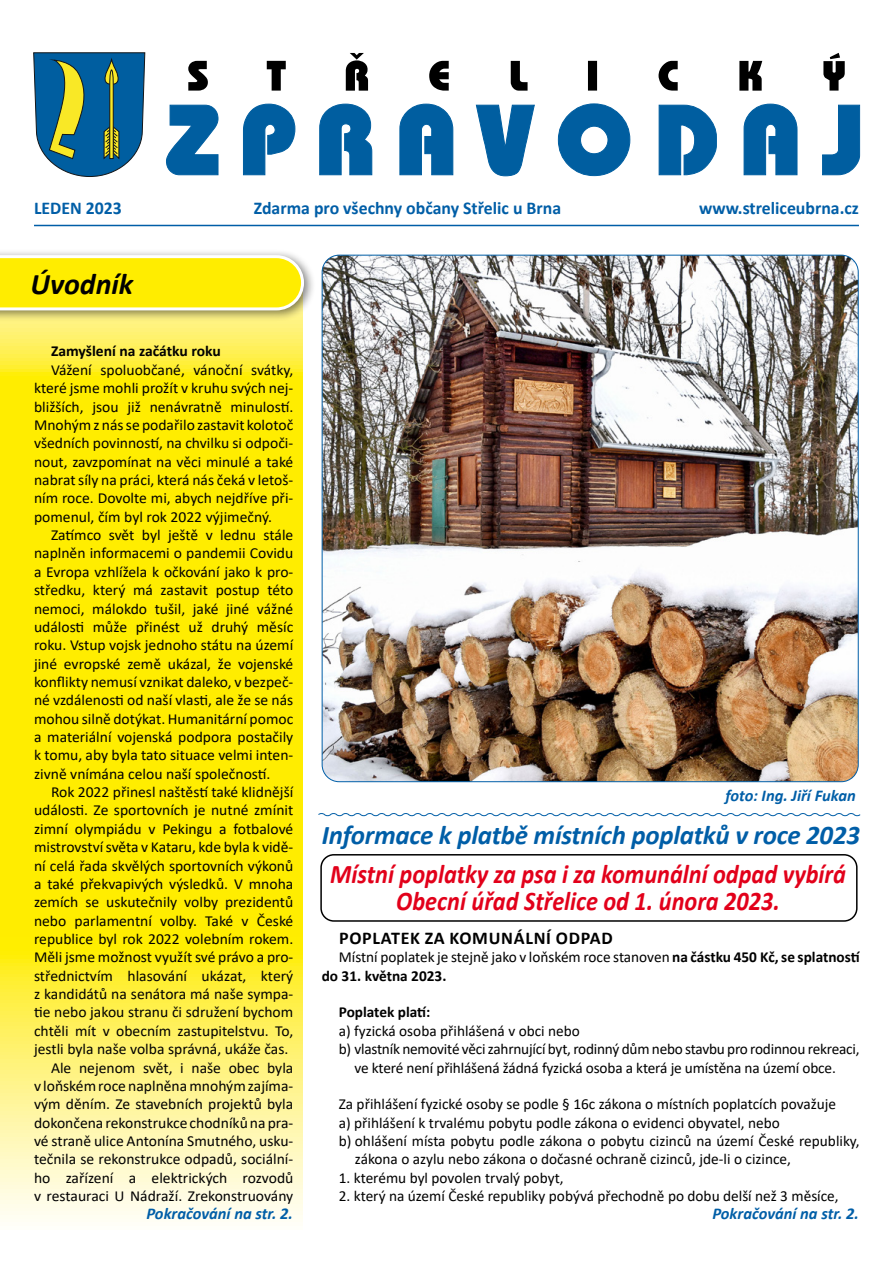
<style>
.page{position:relative;width:893px;height:1263px;background:#fff}
.page>*{position:absolute;margin:0;border:0;box-sizing:border-box;transform-origin:0 0}
.t1{font:italic 700 30px "Calibri";color:#000}
.t2{font:italic 700 27px/27px "Calibri";color:#e2001a;text-align:center;scale:.9 1}
.t3{font:italic 700 27px "Calibri";letter-spacing:-.01em;color:#005ea7}
.t4{font:700 18px "Calibri";color:#005ea7}
.t5{font:700 18px "Calibri";letter-spacing:.04em;color:#000}
.t6{font:italic 700 16.5px "Calibri";color:#005ea7}
.t7{font:15.3px/18.3px "Calibri";color:#000;text-align:justify}
.t8{font:700 15.3px "Calibri";letter-spacing:-.005em;color:#000}
.s1{font-weight:700}
</style>
<div class="page">
<svg style="left:0;top:322px;width:303px;height:900px;background:#ffef2e"></svg>
<div style="left:0;top:249px;width:316px;height:73px;background:#000;opacity:.5"></div>
<svg style="left:0;top:255px;width:304px;height:55px;background:#feee1e"></svg>
<svg style="left:188px;top:53px;width:657px;height:38px"></svg>
<svg style="left:166px;top:104px;width:694px;height:72px"></svg>
<svg style="left:33px;top:52px;width:112px;height:125px;background:#407d8e"></svg>
<hr style="left:34px;top:225px;width:825px;height:1px;background:#005ea7">
<img style="left:322px;top:255px;width:535px;height:526px">
<svg style="left:318px;top:813px;width:543px;height:4px"></svg>
<div style="left:320px;top:854px;width:537px;height:68px;border:2px solid #000;border-radius:13px"></div>
<p class="t4" style="left:34px;top:196px;width:89px">LEDEN 2023</p>
<p class="t4" style="left:254px;top:196px;width:309px">Zdarma pro všechny občany Střelic u Brna</p>
<p class="t4" style="left:699px;top:196px;width:161px">www.streliceubrna.cz</p>
<h1 class="t1" style="left:30px;top:263px;width:104px">Úvodník</h1>
<p class="t8" style="left:51px;top:340px;width:171px">Zamyšlení na začátku roku</p>
<p class="t7" style="left:34px;top:360px;width:261px;text-indent:17px">Vážení spoluobčané, vánoční svátky, které jsme mohli prožít v kruhu svých nej‑ bližších, jsou již nenávratně minulostí.<br>Mnohým z nás se podařilo zastavit kolotoč všedních povinností, na chvilku si odpoči‑ nout, zavzpomínat na věci minulé a také nabrat síly na práci, která nás čeká v letoš‑ ním roce. Dovolte mi, abych nejdříve při‑ pomenul, čím byl rok 2022 výjimečný.</p>
<p class="t7" style="left:34px;top:525px;width:261px;text-indent:17px">Zatímco svět byl ještě v lednu stále naplněn informacemi o pandemii Covidu a Evropa vzhlížela k očkování jako k pro‑ středku, který má zastavit postup této nemoci, málokdo tušil, jaké jiné vážné události může přinést už druhý měsíc roku. Vstup vojsk jednoho státu na území jiné evropské země ukázal, že vojenské konflikty nemusí vznikat daleko, v bezpeč‑ né vzdálenosti od naší vlasti, ale že se nás mohou silně dotýkat. Humanitární pomoc a materiální vojenská podpora postačily k tomu, aby byla tato situace velmi inten‑ zivně vnímána celou naší společností.</p>
<p class="t7" style="left:51px;top:782px;width:244px">Rok 2022 přinesl naštěstí také klidnější</p>
<p class="t7" style="left:34px;top:801px;width:261px">události. Ze sportovních je nutné zmínit</p>
<p class="t7" style="left:34px;top:819px;width:261px">zimní olympiádu v Pekingu a fotbalové</p>
<p class="t7" style="left:34px;top:837px;width:261px">mistrovství světa v Kataru, kde byla k vidě‑</p>
<p class="t7" style="left:34px;top:856px;width:261px">ní celá řada skvělých sportovních výkonů</p>
<p class="t7" style="left:34px;top:874px;width:261px">a také překvapivých výsledků. V mnoha</p>
<p class="t7" style="left:34px;top:893px;width:261px">zemích se uskutečnily volby prezidentů</p>
<p class="t7" style="left:34px;top:911px;width:261px">nebo parlamentní volby. Také v České</p>
<p class="t7" style="left:34px;top:929px;width:261px">republice byl rok 2022 volebním rokem.</p>
<p class="t7" style="left:34px;top:948px;width:261px">Měli jsme možnost využít své právo a pro‑</p>
<p class="t7" style="left:34px;top:966px;width:261px">střednictvím hlasování ukázat, který</p>
<p class="t7" style="left:34px;top:984px;width:261px">z kandidátů na senátora má naše sympa‑</p>
<p class="t7" style="left:34px;top:1003px;width:261px">tie nebo jakou stranu či sdružení bychom</p>
<p class="t7" style="left:34px;top:1021px;width:261px">chtěli mít v obecním zastupitelstvu. To,</p>
<p class="t7" style="left:34px;top:1039px;width:256px">jestli byla naše volba správná, ukáže čas.</p>
<p class="t7" style="left:51px;top:1058px;width:244px">Ale nejenom svět, i naše obec byla</p>
<p class="t7" style="left:34px;top:1076px;width:261px">v loňském roce naplněna mnohým zajíma‑</p>
<p class="t7" style="left:34px;top:1095px;width:261px">vým děním. Ze stavebních projektů byla</p>
<p class="t7" style="left:34px;top:1113px;width:261px">dokončena rekonstrukce chodníků na pra‑</p>
<p class="t7" style="left:34px;top:1131px;width:261px">vé straně ulice Antonína Smutného, usku‑</p>
<p class="t7" style="left:34px;top:1150px;width:261px">tečnila se rekonstrukce odpadů, sociální‑</p>
<p class="t7" style="left:34px;top:1168px;width:261px">ho zařízení a elektrických rozvodů</p>
<p class="t7" style="left:34px;top:1186px;width:261px">v restauraci U Nádraží. Zrekonstruovány</p>
<p class="t6" style="left:725px;top:784px;width:132px">foto: Ing. Jiří Fukan</p>
<h2 class="t3" style="left:322px;top:816px;width:540px">Informace k platbě místních poplatků v roce 2023</h2>
<h2 class="t2" style="left:330px;top:860px;width:574px">Místní poplatky za psa i za komunální odpad vybírá<br>Obecní úřad Střelice od 1. února 2023.</h2>
<p class="t5" style="left:339px;top:925px;width:275px">POPLATEK ZA KOMUNÁLNÍ ODPAD</p>
<p class="t7" style="left:322px;top:948px;width:540px;text-indent:17px">Místní poplatek je stejně jako v loňském roce stanoven <span class="s1">na částku 450 Kč, se splatností do 31. května 2023.</span></p>
<p class="t8" style="left:339px;top:1001px;width:93px">Poplatek platí:</p>
<p class="t7" style="left:339px;top:1021px;width:243px">a) fyzická osoba přihlášená v obci nebo</p>
<p class="t7" style="left:339px;top:1039px;width:522px">b) vlastník nemovité věci zahrnující byt, rodinný dům nebo stavbu pro rodinnou rekreaci,</p>
<p class="t7" style="left:354px;top:1058px;width:483px">ve které není přihlášená žádná fyzická osoba a která je umístěna na území obce.</p>
<p class="t7" style="left:339px;top:1095px;width:499px">Za přihlášení fyzické osoby se podle § 16c zákona o místních poplatcích považuje</p>
<p class="t7" style="left:339px;top:1113px;width:443px">a) přihlášení k trvalému pobytu podle zákona o evidenci obyvatel, nebo</p>
<p class="t7" style="left:339px;top:1131px;width:522px">b) ohlášení místa pobytu podle zákona o pobytu cizinců na území České republiky,</p>
<p class="t7" style="left:355px;top:1150px;width:438px">zákona o azylu nebo zákona o dočasné ochraně cizinců, jde‑li o cizince,</p>
<p class="t7" style="left:339px;top:1168px;width:226px">1. kterému byl povolen trvalý pobyt,</p>
<p class="t7" style="left:339px;top:1186px;width:501px">2. který na území České republiky pobývá přechodně po dobu delší než 3 měsíce,</p>
<p class="t6" style="left:146px;top:1202px;width:148px">Pokračování na str. 2.</p>
<p class="t6" style="left:712px;top:1202px;width:148px">Pokračování na str. 2.</p>
</div>
